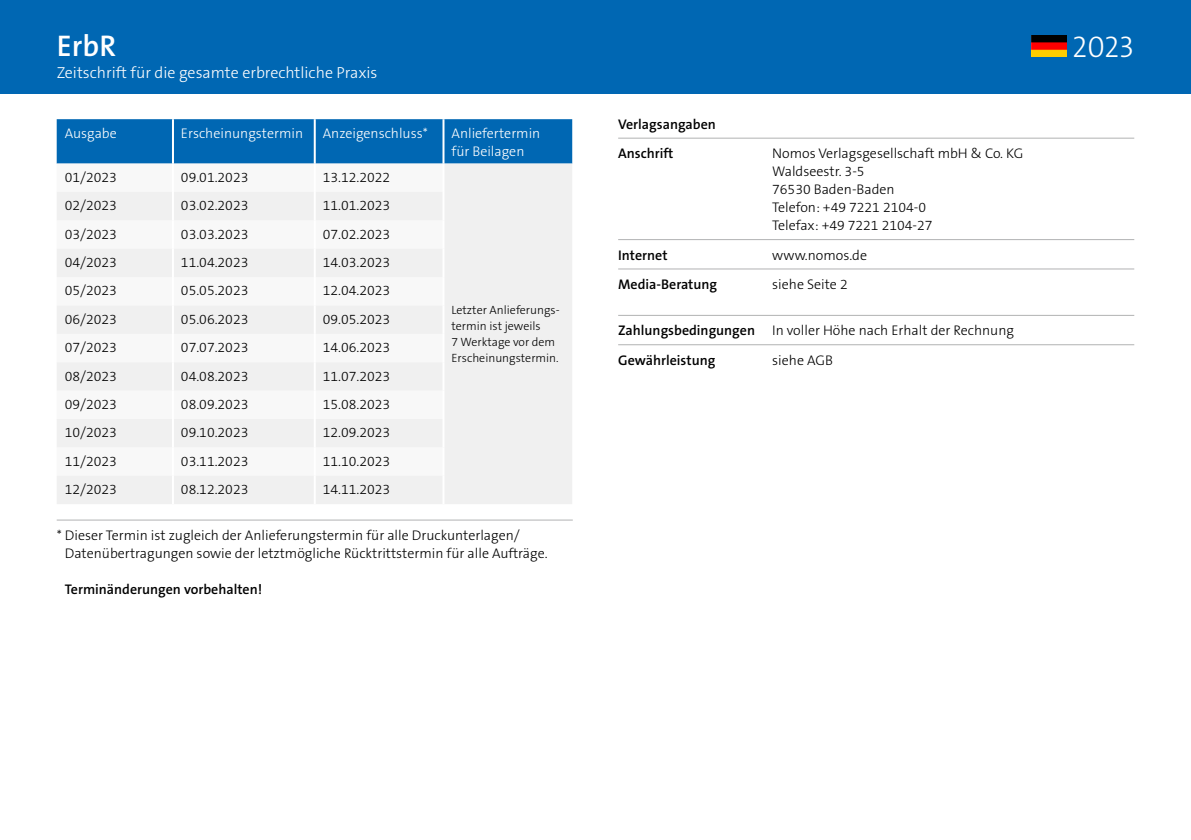
<style>
.page{position:relative;width:1191px;height:840px;background:#fff}
.page>*{position:absolute;margin:0;border:0;box-sizing:border-box;transform-origin:0 0}
.IVZ{font:300 30px "The Sans Os F";color:#fff}
.IVZ-2{font:600 30px "The Sans Os F";color:#fff}
.IVZ-3{font:300 16px "The Sans Os F";color:#fff}
._005_Fließtext{font:300 14px/18px "The Sans Os F";color:#000}
._005_Fließtext-2{font:600 14px "The Sans Os F";color:#000}
._005_Fließtext-3{font:300 14px/18px "The Sans Os F";color:#fff}
._005_Fließtext-4{font:300 12px/16px "The Sans Os F";color:#000}
.s1{font-weight:600}
</style>
<div class="page">
<div style="left:0;top:0;width:1191px;height:94px;background:#0067b3"></div>
<img style="left:1031px;top:35px;width:36px;height:22px">
<hr style="left:618px;top:138px;width:516px;height:1px;background:#b1b2b3">
<hr style="left:618px;top:239px;width:516px;height:1px;background:#b1b2b3">
<hr style="left:618px;top:268px;width:516px;height:1px;background:#b1b2b3">
<hr style="left:618px;top:315px;width:516px;height:1px;background:#b1b2b3">
<hr style="left:618px;top:344px;width:516px;height:1px;background:#b1b2b3">
<div style="left:57px;top:119px;width:515px;height:44px;background:#0067b3"></div>
<div style="left:57px;top:163px;width:515px;height:341px;background:#f0f0f0"></div>
<hr style="left:172px;top:119px;width:2px;height:44px;background:#fff">
<hr style="left:172px;top:163px;width:2px;height:29px;background:#fff">
<hr style="left:172px;top:192px;width:2px;height:28px;background:#fff">
<hr style="left:172px;top:220px;width:2px;height:28px;background:#fff">
<hr style="left:172px;top:248px;width:2px;height:29px;background:#fff">
<hr style="left:172px;top:277px;width:2px;height:28px;background:#fff">
<hr style="left:172px;top:305px;width:2px;height:28px;background:#fff">
<hr style="left:172px;top:333px;width:2px;height:29px;background:#fff">
<hr style="left:172px;top:362px;width:2px;height:28px;background:#fff">
<hr style="left:172px;top:390px;width:2px;height:29px;background:#fff">
<hr style="left:172px;top:419px;width:2px;height:28px;background:#fff">
<hr style="left:172px;top:447px;width:2px;height:28px;background:#fff">
<hr style="left:172px;top:475px;width:2px;height:29px;background:#fff">
<hr style="left:314px;top:119px;width:2px;height:44px;background:#fff">
<hr style="left:442px;top:119px;width:2px;height:44px;background:#fff">
<hr style="left:314px;top:163px;width:2px;height:29px;background:#fff">
<hr style="left:442px;top:163px;width:2px;height:29px;background:#fff">
<hr style="left:314px;top:192px;width:2px;height:28px;background:#fff">
<hr style="left:442px;top:192px;width:2px;height:28px;background:#fff">
<hr style="left:314px;top:220px;width:2px;height:28px;background:#fff">
<hr style="left:442px;top:220px;width:2px;height:28px;background:#fff">
<hr style="left:314px;top:248px;width:2px;height:29px;background:#fff">
<hr style="left:442px;top:248px;width:2px;height:29px;background:#fff">
<hr style="left:314px;top:277px;width:2px;height:28px;background:#fff">
<hr style="left:442px;top:277px;width:2px;height:28px;background:#fff">
<hr style="left:314px;top:305px;width:2px;height:28px;background:#fff">
<hr style="left:442px;top:305px;width:2px;height:28px;background:#fff">
<hr style="left:314px;top:333px;width:2px;height:29px;background:#fff">
<hr style="left:442px;top:333px;width:2px;height:29px;background:#fff">
<hr style="left:314px;top:362px;width:2px;height:28px;background:#fff">
<hr style="left:442px;top:362px;width:2px;height:28px;background:#fff">
<hr style="left:314px;top:390px;width:2px;height:29px;background:#fff">
<hr style="left:442px;top:390px;width:2px;height:29px;background:#fff">
<hr style="left:314px;top:419px;width:2px;height:28px;background:#fff">
<hr style="left:442px;top:419px;width:2px;height:28px;background:#fff">
<hr style="left:314px;top:447px;width:2px;height:28px;background:#fff">
<hr style="left:442px;top:447px;width:2px;height:28px;background:#fff">
<hr style="left:314px;top:475px;width:2px;height:29px;background:#fff">
<hr style="left:442px;top:475px;width:2px;height:29px;background:#fff">
<hr style="left:57px;top:519px;width:516px;height:1px;background:#b1b2b3">
<p class="IVZ-2" style="left:57px;top:26px;width:61px">ErbR</p>
<p class="IVZ-3" style="left:57px;top:62px;width:322px">Zeitschrift für die gesamte erbrechtliche Praxis</p>
<p class="_005_Fließtext-3" style="left:65px;top:124px;width:54px">Ausgabe</p>
<p class="_005_Fließtext-3" style="left:181px;top:124px;width:124px">Erscheinungstermin</p>
<p class="_005_Fließtext-3" style="left:323px;top:124px;width:107px">Anzeigenschluss*</p>
<p class="_005_Fließtext-3" style="left:451px;top:124px;width:90px">Anliefertermin für Beilagen</p>
<p class="_005_Fließtext" style="left:65px;top:168px;width:54px">01/2023</p>
<p class="_005_Fließtext" style="left:181px;top:168px;width:69px">09.01.2023</p>
<p class="_005_Fließtext" style="left:323px;top:168px;width:69px">13.12.2022</p>
<p class="_005_Fließtext" style="left:65px;top:197px;width:54px">02/2023</p>
<p class="_005_Fließtext" style="left:181px;top:197px;width:69px">03.02.2023</p>
<p class="_005_Fließtext" style="left:323px;top:197px;width:69px">11.01.2023</p>
<p class="_005_Fließtext" style="left:65px;top:225px;width:54px">03/2023</p>
<p class="_005_Fließtext" style="left:181px;top:225px;width:69px">03.03.2023</p>
<p class="_005_Fließtext" style="left:323px;top:225px;width:69px">07.02.2023</p>
<p class="_005_Fließtext" style="left:65px;top:253px;width:54px">04/2023</p>
<p class="_005_Fließtext" style="left:181px;top:253px;width:69px">11.04.2023</p>
<p class="_005_Fließtext" style="left:323px;top:253px;width:69px">14.03.2023</p>
<p class="_005_Fließtext" style="left:65px;top:282px;width:54px">05/2023</p>
<p class="_005_Fließtext" style="left:181px;top:282px;width:69px">05.05.2023</p>
<p class="_005_Fließtext" style="left:323px;top:282px;width:69px">12.04.2023</p>
<p class="_005_Fließtext" style="left:65px;top:310px;width:54px">06/2023</p>
<p class="_005_Fließtext" style="left:181px;top:310px;width:69px">05.06.2023</p>
<p class="_005_Fließtext" style="left:323px;top:310px;width:69px">09.05.2023</p>
<p class="_005_Fließtext" style="left:65px;top:338px;width:54px">07/2023</p>
<p class="_005_Fließtext" style="left:181px;top:338px;width:69px">07.07.2023</p>
<p class="_005_Fließtext" style="left:323px;top:338px;width:69px">14.06.2023</p>
<p class="_005_Fließtext" style="left:65px;top:367px;width:54px">08/2023</p>
<p class="_005_Fließtext" style="left:181px;top:367px;width:69px">04.08.2023</p>
<p class="_005_Fließtext" style="left:323px;top:367px;width:69px">11.07.2023</p>
<p class="_005_Fließtext" style="left:65px;top:395px;width:54px">09/2023</p>
<p class="_005_Fließtext" style="left:181px;top:395px;width:69px">08.09.2023</p>
<p class="_005_Fließtext" style="left:323px;top:395px;width:69px">15.08.2023</p>
<p class="_005_Fließtext" style="left:65px;top:423px;width:54px">10/2023</p>
<p class="_005_Fließtext" style="left:181px;top:423px;width:69px">09.10.2023</p>
<p class="_005_Fließtext" style="left:323px;top:423px;width:69px">12.09.2023</p>
<p class="_005_Fließtext" style="left:65px;top:452px;width:54px">11/2023</p>
<p class="_005_Fließtext" style="left:181px;top:452px;width:69px">03.11.2023</p>
<p class="_005_Fließtext" style="left:323px;top:452px;width:69px">11.10.2023</p>
<p class="_005_Fließtext" style="left:65px;top:480px;width:54px">12/2023</p>
<p class="_005_Fließtext" style="left:181px;top:480px;width:69px">08.12.2023</p>
<p class="_005_Fließtext" style="left:323px;top:480px;width:69px">14.11.2023</p>
<p class="_005_Fließtext" style="left:65px;top:526px;width:484px;text-indent:-8px">* Dieser Termin ist zugleich der Anlieferungstermin für alle Druckunterlagen/<br>Datenübertragungen sowie der letztmögliche Rücktrittstermin für alle Aufträge.</p>
<p class="_005_Fließtext-2" style="left:65px;top:580px;width:199px">Terminänderungen vorbehalten!</p>
<p class="_005_Fließtext-4" style="left:451px;top:302px;width:110px">Letzter Anlieferungs&shy;termin ist jeweils<br>7 Werktage vor dem<br>Erscheinungstermin.</p>
<p class="_005_Fließtext-2" style="left:618px;top:115px;width:99px">Verlagsangaben</p>
<p class="_005_Fließtext-2" style="left:618px;top:144px;width:57px">Anschrift</p>
<p class="_005_Fließtext" style="left:772px;top:144px;width:253px">Nomos Verlagsgesellschaft mbH &amp; Co. KG<br>Waldseestr. 3-5<br>76530 Baden-Baden<br>Telefon: +49 7221 2104-0<br>Telefax: +49 7221 2104-27</p>
<p class="_005_Fließtext-2" style="left:618px;top:246px;width:51px">Internet</p>
<p class="_005_Fließtext" style="left:772px;top:246px;width:96px">www.nomos.de</p>
<p class="_005_Fließtext-2" style="left:618px;top:275px;width:100px">Media-Beratung</p>
<p class="_005_Fließtext" style="left:772px;top:275px;width:77px">siehe Seite 2</p>
<p class="_005_Fließtext" style="left:618px;top:321px;width:397px"><span class="s1">Zahlungsbedingungen</span> In voller Höhe nach Erhalt der Rechnung</p>
<p class="_005_Fließtext-2" style="left:618px;top:351px;width:99px">Gewährleistung</p>
<p class="_005_Fließtext" style="left:772px;top:351px;width:62px">siehe AGB</p>
<p class="IVZ" style="left:1072px;top:27px;width:63px">2023</p>
</div>
